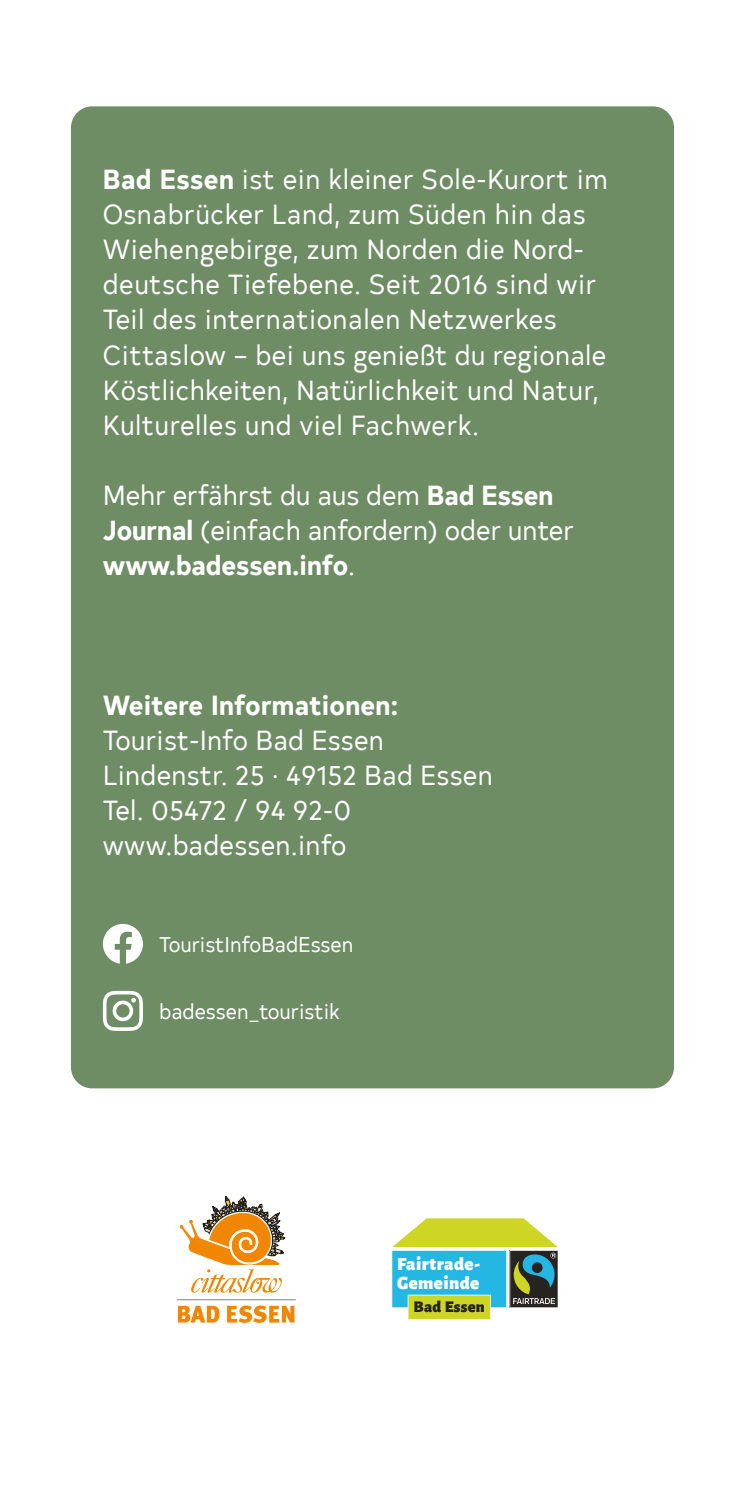
<style>
.page{position:relative;width:745px;height:1489px;background:#fff}
.page>*{position:absolute;margin:0;border:0;box-sizing:border-box;transform-origin:0 0}
.t1{font:27.5px/35px "Typold Condensed";letter-spacing:.01em;color:#fff}
.t2{font:700 27.5px "Typold Condensed";letter-spacing:.01em;color:#fff}
.t3{font:21.25px "Typold Condensed";color:#fff}
.t4{font:900 18.75px/18.8px "Alegreya Sans";letter-spacing:.02em;color:#fff}
.t5{font:900 16.5px "Alegreya Sans";letter-spacing:.015em;color:#262321}
.s1{font-weight:700}
</style>
<div class="page">
<div style="left:71px;top:106px;width:602px;height:982px;background:#6e8d65;border-radius:21px"></div>
<svg style="left:179px;top:1196px;width:106px;height:96px"></svg>
<svg style="left:178px;top:1305px;width:41px;height:17px"></svg>
<svg style="left:227px;top:1305px;width:67px;height:17px"></svg>
<hr style="left:177px;top:1298px;width:118px;height:2px;background:#9d9d9c">
<svg style="left:392px;top:1218px;width:167px;height:101px;background:#89bf90"></svg>
<svg style="left:103px;top:990px;width:40px;height:40px"></svg>
<svg style="left:103px;top:923px;width:40px;height:40px"></svg>
<p class="t1" style="left:103px;top:160px;width:506px"><span class="s1">Bad Essen</span> ist ein kleiner Sole-Kurort im Osnabrücker Land, zum Süden hin das Wiehengebirge, zum Norden die Nord&shy;deutsche Tiefebene. Seit 2016 sind wir Teil des internationalen Netzwerkes Cittaslow – bei uns genießt du regionale Köstlichkeiten, Natürlichkeit und Natur, Kulturelles und viel Fachwerk.</p>
<p class="t1" style="left:103px;top:475px;width:472px">Mehr erfährst du aus dem <span class="s1">Bad Essen<br>Journal</span> (einfach anfordern) oder unter <span class="s1">www.badessen.info</span>.</p>
<p class="t2" style="left:103px;top:682px;width:296px">Weitere Informationen:</p>
<p class="t1" style="left:103px;top:720px;width:391px">Tourist-Info Bad Essen<br>Lindenstr. 25 · 49152 Bad Essen<br>Tel. 05472 / 94 92-0 www.badessen.info</p>
<p class="t3" style="left:159px;top:927px;width:195px">TouristInfoBadEssen</p>
<p class="t3" style="left:159px;top:994px;width:182px">badessen_touristik</p>
<p class="t4" style="left:397px;top:1252px;width:84px">Fairtrade-<br>Gemeinde</p>
<p class="t5" style="left:413px;top:1293px;width:73px">Bad Essen</p>
</div>
